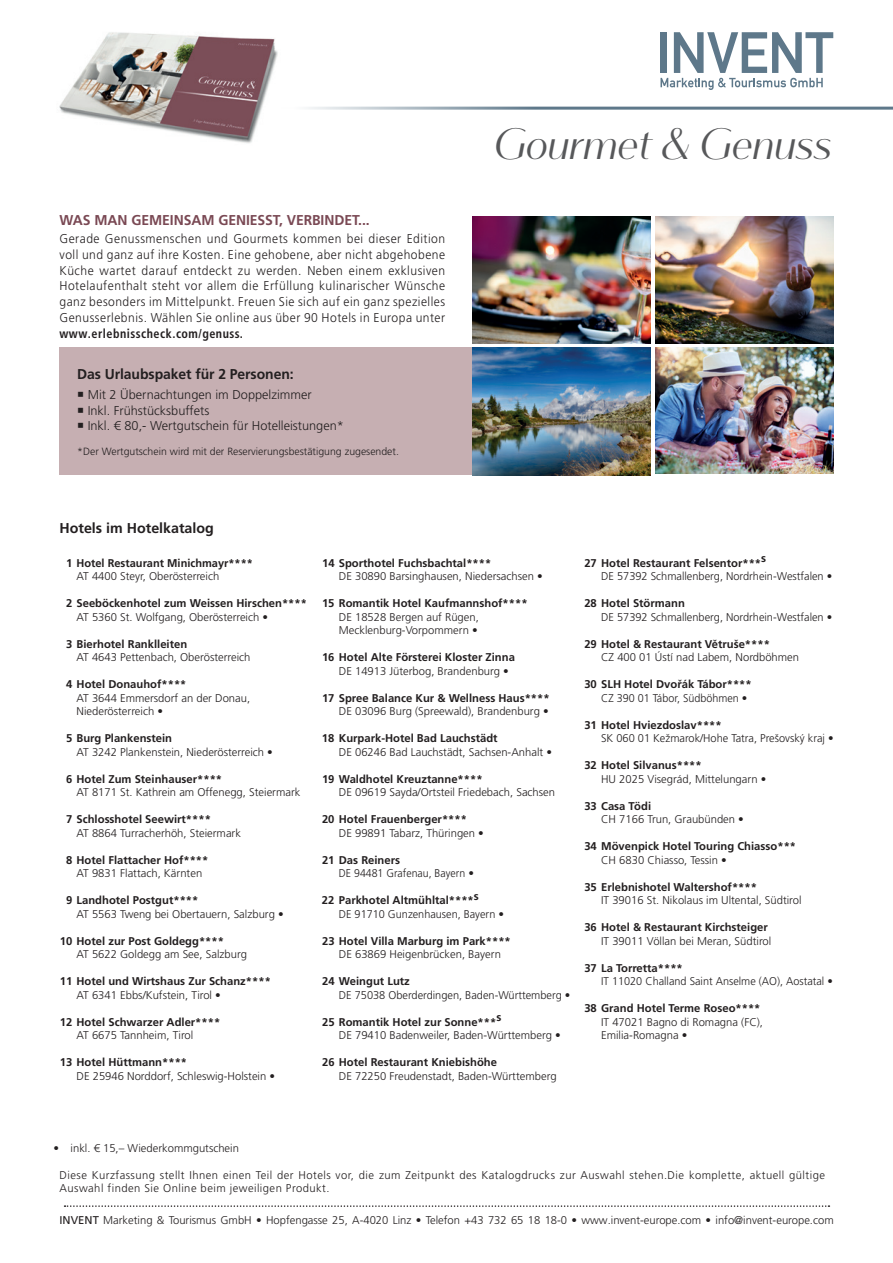
<style>
.page{position:relative;width:893px;height:1263px;background:#fff}
.page>*{position:absolute;margin:0;border:0;box-sizing:border-box;transform-origin:0 0}
.t1{font:italic 700 45px "Vanitas";letter-spacing:-.01em;color:#57585a}
.t2{font:700 14.25px "Frutiger LT Pro";letter-spacing:-.005em;color:#231f20}
.t3{font:700 14.25px "Frutiger LT Pro";letter-spacing:-.005em;color:#7a4954}
.t4{font:300 12.75px/15.8px "Frutiger LT Pro";color:#231f20;text-align:justify;scale:.95 1}
.t5{font:300 12.75px "Frutiger LT Pro";color:#231f20}
.t6{font:700 condensed 12.75px "Frutiger LT Pro";letter-spacing:.04em;color:#231f20;scale:.95 1}
.t7{font:300 11.25px/13.5px "Frutiger LT Pro";color:#231f20}
.t8{font:700 11.25px "Frutiger LT Pro";color:#231f20}
.t9{font:300 11.25px/12.8px "Frutiger LT Pro";letter-spacing:.04em;color:#231f20}
.t10{font:300 11.25px "Frutiger LT Pro";color:#231f20;scale:.94 1}
.t11{font:300 11.25px "Frutiger LT Pro";color:#231f20;scale:.96 1}
.t12{font:300 10.5px "Frutiger LT Pro";color:#231f20}
.s1{font-weight:400}
</style>
<div class="page">
<div style="left:60px;top:348px;width:417px;height:127px;background:#c6afb2"></div>
<svg style="left:65px;top:1205px;width:764px;height:2px"></svg>
<svg style="left:660px;top:32px;width:173px;height:58px"></svg>
<hr style="left:254px;top:107px;width:639px;height:3px;background:#5e788a">
<img style="left:59px;top:32px;width:221px;height:111px">
<img style="left:472px;top:216px;width:179px;height:128px">
<img style="left:472px;top:348px;width:179px;height:127px">
<img style="left:655px;top:216px;width:179px;height:128px">
<img style="left:655px;top:348px;width:179px;height:125px">
<p class="t3" style="left:60px;top:212px;width:312px">WAS MAN GEMEINSAM GENIESST, VERBINDET...</p>
<p class="t4" style="left:60px;top:231px;width:407px">Gerade Genussmenschen und Gourmets kommen bei dieser Edition voll und ganz auf ihre Kosten. Eine gehobene, aber nicht abgehobene Küche wartet darauf entdeckt zu werden. Neben einem exklusiven Hotelaufenthalt steht vor allem die Erfüllung kulinarischer Wünsche ganz besonders im Mittelpunkt. Freuen Sie sich auf ein ganz spezielles Genusserlebnis. Wählen Sie online aus über 90 Hotels in Europa unter</p>
<p class="t6" style="left:60px;top:326px;width:195px">www.erlebnisscheck.com/genuss.</p>
<p class="t2" style="left:77px;top:366px;width:218px">Das Urlaubspaket für 2 Personen:</p>
<p class="t5" style="left:77px;top:387px;width:236px">○ Mit 2 Übernachtungen im Doppelzimmer</p>
<p class="t5" style="left:77px;top:403px;width:134px">○ Inkl. Frühstücksbuffets</p>
<p class="t5" style="left:77px;top:419px;width:268px">○ Inkl. € 80,- Wertgutschein für Hotelleistungen*</p>
<p class="t12" style="left:77px;top:445px;width:323px">*Der Wertgutschein wird mit der Reservierungsbestätigung zugesendet.</p>
<p class="t2" style="left:60px;top:519px;width:156px">Hotels im Hotelkatalog</p>
<h1 class="t1" style="left:495px;top:116px;width:340px">Gourmet &amp; Genuss</h1>
<p class="t8" style="left:66px;top:556px;width:188px">1 Hotel Restaurant Minichmayr****</p>
<p class="t7" style="left:77px;top:569px;width:144px">AT 4400 Steyr, Oberösterreich</p>
<p class="t8" style="left:66px;top:596px;width:242px">2 Seeböckenhotel zum Weissen Hirschen****</p>
<p class="t7" style="left:77px;top:610px;width:193px">AT 5360 St. Wolfgang, Oberösterreich •</p>
<p class="t8" style="left:66px;top:637px;width:123px">3 Bierhotel Ranklleiten</p>
<p class="t7" style="left:77px;top:650px;width:175px">AT 4643 Pettenbach, Oberösterreich</p>
<p class="t8" style="left:66px;top:677px;width:122px">4 Hotel Donauhof****</p>
<p class="t7" style="left:77px;top:691px;width:175px">AT 3644 Emmersdorf an der Donau,<br>Niederösterreich •</p>
<p class="t8" style="left:66px;top:731px;width:108px">5 Burg Plankenstein</p>
<p class="t7" style="left:77px;top:745px;width:198px">AT 3242 Plankenstein, Niederösterreich •</p>
<p class="t8" style="left:66px;top:772px;width:158px">6 Hotel Zum Steinhauser****</p>
<p class="t7" style="left:77px;top:785px;width:225px">AT 8171 St. Kathrein am Offenegg, Steiermark</p>
<p class="t8" style="left:66px;top:812px;width:146px">7 Schlosshotel Seewirt****</p>
<p class="t7" style="left:77px;top:826px;width:166px">AT 8864 Turracherhöh, Steiermark</p>
<p class="t8" style="left:66px;top:853px;width:144px">8 Hotel Flattacher Hof****</p>
<p class="t7" style="left:77px;top:866px;width:127px">AT 9831 Flattach, Kärnten</p>
<p class="t8" style="left:66px;top:893px;width:134px">9 Landhotel Postgut****</p>
<p class="t7" style="left:77px;top:907px;width:209px">AT 5563 Tweng bei Obertauern, Salzburg •</p>
<p class="t8" style="left:60px;top:934px;width:166px">10 Hotel zur Post Goldegg****</p>
<p class="t7" style="left:77px;top:947px;width:172px">AT 5622 Goldegg am See, Salzburg</p>
<p class="t8" style="left:60px;top:974px;width:213px">11 Hotel und Wirtshaus Zur Schanz****</p>
<p class="t7" style="left:77px;top:988px;width:146px">AT 6341 Ebbs/Kufstein, Tirol •</p>
<p class="t8" style="left:60px;top:1015px;width:162px">12 Hotel Schwarzer Adler****</p>
<p class="t7" style="left:77px;top:1028px;width:118px">AT 6675 Tannheim, Tirol</p>
<p class="t8" style="left:60px;top:1055px;width:129px">13 Hotel Hüttmann****</p>
<p class="t7" style="left:77px;top:1069px;width:200px">DE 25946 Norddorf, Schleswig-Holstein •</p>
<p class="t8" style="left:322px;top:556px;width:171px">14 Sporthotel Fuchsbachtal****</p>
<p class="t7" style="left:339px;top:569px;width:205px">DE 30890 Barsinghausen, Niedersachsen •</p>
<p class="t8" style="left:322px;top:596px;width:207px">15 Romantik Hotel Kaufmannshof****</p>
<p class="t7" style="left:339px;top:610px;width:142px">DE 18528 Bergen auf Rügen,<br>Mecklenburg-Vorpommern •</p>
<p class="t8" style="left:322px;top:650px;width:194px">16 Hotel Alte Försterei Kloster Zinna</p>
<p class="t7" style="left:339px;top:664px;width:172px">DE 14913 Jüterbog, Brandenburg •</p>
<p class="t8" style="left:322px;top:691px;width:229px">17 Spree Balance Kur &amp; Wellness Haus****</p>
<p class="t7" style="left:339px;top:704px;width:211px">DE 03096 Burg (Spreewald), Brandenburg •</p>
<p class="t8" style="left:322px;top:731px;width:177px">18 Kurpark-Hotel Bad Lauchstädt</p>
<p class="t7" style="left:339px;top:745px;width:215px">DE 06246 Bad Lauchstädt, Sachsen-Anhalt •</p>
<p class="t8" style="left:322px;top:772px;width:162px">19 Waldhotel Kreuztanne****</p>
<p class="t7" style="left:339px;top:785px;width:218px">DE 09619 Sayda/Ortsteil Friedebach, Sachsen</p>
<p class="t8" style="left:322px;top:812px;width:146px">20 Hotel Frauenberger****</p>
<p class="t7" style="left:339px;top:826px;width:147px">DE 99891 Tabarz, Thüringen •</p>
<p class="t8" style="left:322px;top:853px;width:80px">21 Das Reiners</p>
<p class="t10" style="left:339px;top:867px;width:145px">DE 94481 Grafenau, Bayern •</p>
<p class="t8" style="left:322px;top:893px;width:159px">22 Parkhotel Altmühltal****s</p>
<p class="t7" style="left:339px;top:907px;width:167px">DE 91710 Gunzenhausen, Bayern •</p>
<p class="t8" style="left:322px;top:934px;width:190px">23 Hotel Villa Marburg im Park****</p>
<p class="t7" style="left:339px;top:947px;width:164px">DE 63869 Heigenbrücken, Bayern</p>
<p class="t8" style="left:322px;top:974px;width:89px">24 Weingut Lutz</p>
<p class="t7" style="left:339px;top:988px;width:233px">DE 75038 Oberderdingen, Baden-Württemberg •</p>
<p class="t8" style="left:322px;top:1015px;width:181px">25 Romantik Hotel zur Sonne***s</p>
<p class="t7" style="left:339px;top:1028px;width:223px">DE 79410 Badenweiler, Baden-Württemberg •</p>
<p class="t8" style="left:322px;top:1055px;width:176px">26 Hotel Restaurant Kniebishöhe</p>
<p class="t7" style="left:339px;top:1069px;width:219px">DE 72250 Freudenstadt, Baden-Württemberg</p>
<p class="t8" style="left:584px;top:556px;width:183px">27 Hotel Restaurant Felsentor***s</p>
<p class="t7" style="left:601px;top:569px;width:233px">DE 57392 Schmallenberg, Nordrhein-Westfalen •</p>
<p class="t8" style="left:584px;top:596px;width:102px">28 Hotel Störmann</p>
<p class="t7" style="left:601px;top:610px;width:233px">DE 57392 Schmallenberg, Nordrhein-Westfalen •</p>
<p class="t8" style="left:584px;top:637px;width:187px">29 Hotel &amp; Restaurant Větruše****</p>
<p class="t7" style="left:601px;top:650px;width:199px">CZ 400 01 Ústí nad Labem, Nordböhmen</p>
<p class="t8" style="left:584px;top:677px;width:169px">30 SLH Hotel Dvořák Tábor****</p>
<p class="t11" style="left:601px;top:691px;width:154px">CZ 390 01 Tábor, Südböhmen •</p>
<p class="t8" style="left:584px;top:718px;width:139px">31 Hotel Hviezdoslav****</p>
<p class="t7" style="left:601px;top:731px;width:234px">SK 060 01 Kežmarok/Hohe Tatra, Prešovský kraj •</p>
<p class="t8" style="left:584px;top:758px;width:119px">32 Hotel Silvanus****</p>
<p class="t7" style="left:601px;top:772px;width:167px">HU 2025 Visegrád, Mittelungarn •</p>
<p class="t8" style="left:584px;top:799px;width:68px">33 Casa Tödi</p>
<p class="t7" style="left:601px;top:812px;width:144px">CH 7166 Trun, Graubünden •</p>
<p class="t8" style="left:584px;top:839px;width:213px">34 Mövenpick Hotel Touring Chiasso***</p>
<p class="t7" style="left:601px;top:853px;width:127px">CH 6830 Chiasso, Tessin •</p>
<p class="t8" style="left:584px;top:880px;width:174px">35 Erlebnishotel Waltershof****</p>
<p class="t7" style="left:601px;top:893px;width:202px">IT 39016 St. Nikolaus im Ultental, Südtirol</p>
<p class="t8" style="left:584px;top:920px;width:185px">36 Hotel &amp; Restaurant Kirchsteiger</p>
<p class="t7" style="left:601px;top:934px;width:172px">IT 39011 Völlan bei Meran, Südtirol</p>
<p class="t8" style="left:584px;top:961px;width:100px">37 La Torretta****</p>
<p class="t7" style="left:601px;top:974px;width:233px">IT 11020 Challand Saint Anselme (AO), Aostatal •</p>
<p class="t8" style="left:584px;top:1001px;width:178px">38 Grand Hotel Terme Roseo****</p>
<p class="t7" style="left:601px;top:1015px;width:163px">IT 47021 Bagno di Romagna (FC),<br>Emilia-Romagna •</p>
<p class="t7" style="left:54px;top:1141px;width:187px">• inkl. € 15,– Wiederkommgutschein</p>
<p class="t9" style="left:60px;top:1169px;width:767px">Diese Kurzfassung stellt Ihnen einen Teil der Hotels vor, die zum Zeitpunkt des Katalogdrucks zur Auswahl stehen.Die komplette, aktuell gültige<br>Auswahl finden Sie Online beim jeweiligen Produkt.</p>
<p class="t7" style="left:60px;top:1213px;width:776px"><span class="s1">INVENT</span> Marketing &amp; Tourismus GmbH • Hopfengasse 25, A-4020 Linz • Telefon +43 732 65 18 18-0 • www.invent-europe.com • info@invent-europe.com</p>
</div>
